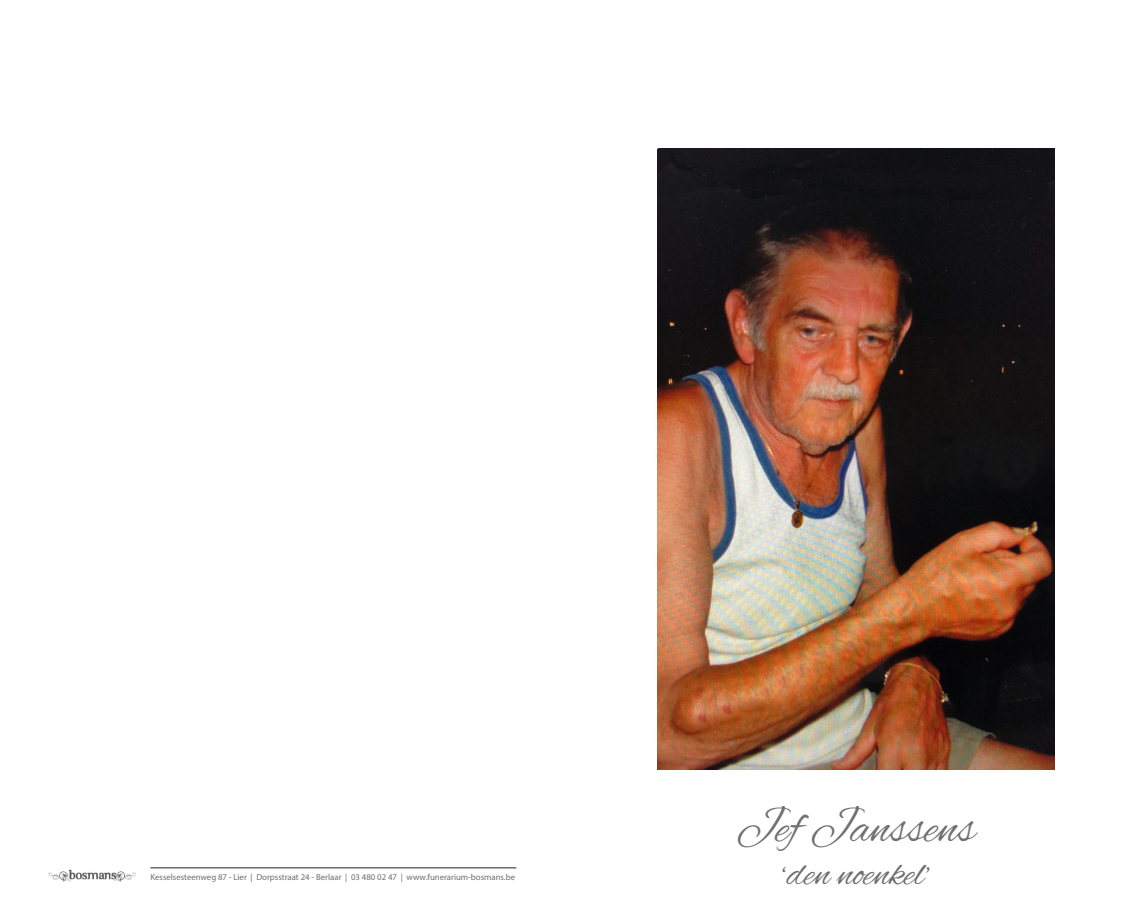
<style>
.page{position:relative;width:1141px;height:918px;background:#fff}
.page>*{position:absolute;margin:0;border:0;box-sizing:border-box;transform-origin:0 0}
.t1{font:49px "Alex Brush";color:#6e7072}
.t2{font:38.5px "Alex Brush";color:#6c6d70}
.t3{font:8.75px "Myriad Pro";color:#6c6d70}
</style>
<div class="page">
<img style="left:49px;top:869px;width:87px;height:13px">
<hr style="left:150px;top:867px;width:366px;height:1px;background:#231f20">
<img style="left:657px;top:149px;width:397px;height:620px">
<p class="t3" style="left:150px;top:871px;width:366px">Kesselsesteenweg 87 - Lier | Dorpsstraat 24 - Berlaar | 03 480 02 47 | www.funerarium-bosmans.be</p>
<p class="t1" style="left:736px;top:800px;width:241px">Jef Janssens</p>
<p class="t2" style="left:782px;top:852px;width:149px">‘den noenkel’</p>
</div>
